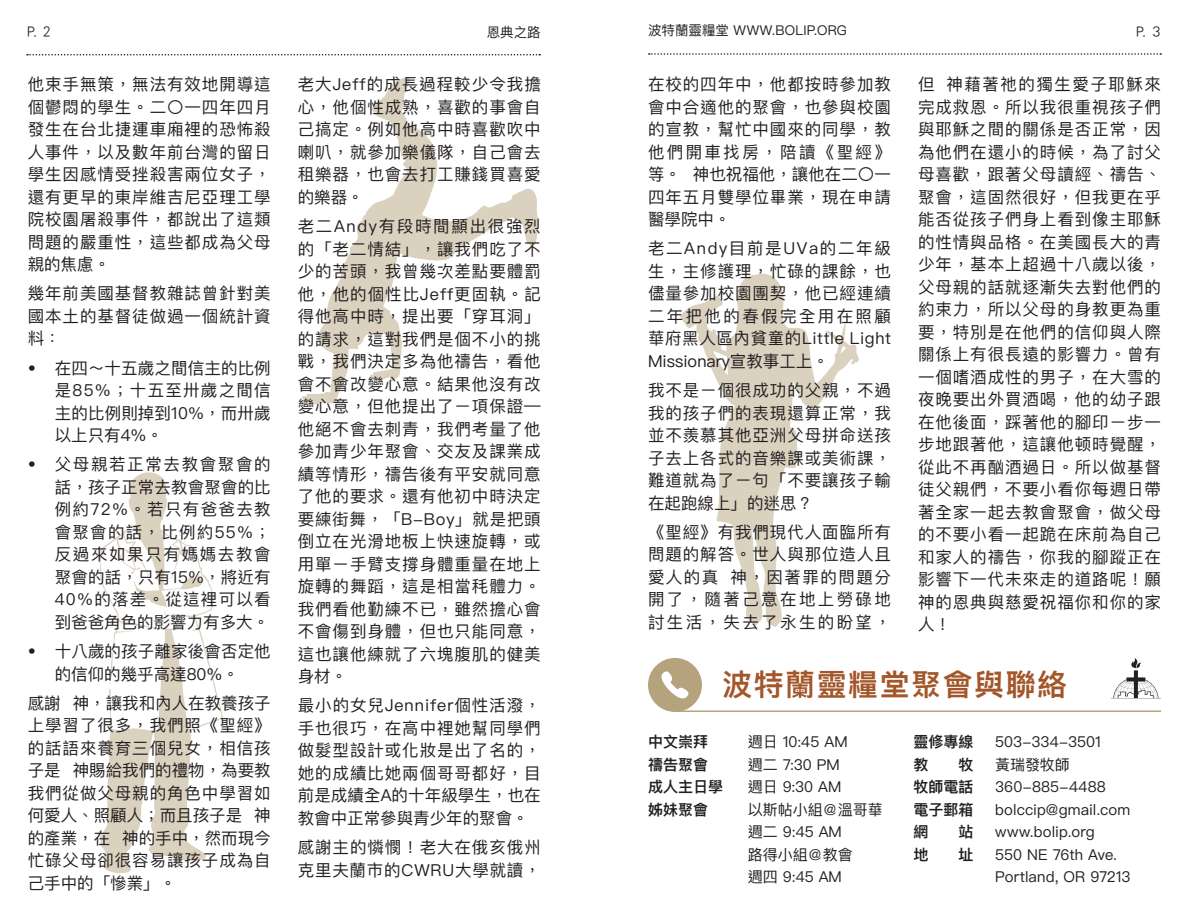
<style>
.page{position:relative;width:1188px;height:918px;background:#fff}
.page>*{position:absolute;margin:0;border:0;box-sizing:border-box;transform-origin:0 0}
.t1{font:600 30px "Ping Fang TC";letter-spacing:.05em;color:#a35629}
.t2{font:16.5px/22.5px "Ping Fang TC";letter-spacing:.055em;color:#231f20;text-align:justify}
.t3{font:16.5px/22.5px "Ping Fang TC";letter-spacing:.01em;color:#231f20;text-align:center}
.t4{font:15px/22.5px "Ping Fang TC";color:#231f20}
.t5{font:600 15px/22.5px "Ping Fang TC";color:#231f20}
.t6{font:13.5px "Ping Fang TC";color:#231f20}
.t7{font:300 13.5px "Han Wang Hei";color:#231f20}
.s1{font-family:"Ping Fang SC"}
</style>
<div class="page">
<svg style="left:99px;top:472px;width:124px;height:401px"></svg>
<svg style="left:680px;top:273px;width:179px;height:255px"></svg>
<svg style="left:733px;top:528px;width:49px;height:99px"></svg>
<svg style="left:841px;top:323px;width:5px;height:17px"></svg>
<svg style="left:323px;top:77px;width:215px;height:304px"></svg>
<svg style="left:302px;top:325px;width:47px;height:80px"></svg>
<svg style="left:370px;top:374px;width:6px;height:5px"></svg>
<svg style="left:27px;top:54px;width:513px;height:2px"></svg>
<svg style="left:649px;top:53px;width:512px;height:2px"></svg>
<hr style="left:675px;top:710px;width:486px;height:2px;background:#b5a37e">
<svg style="left:1113px;top:658px;width:46px;height:40px"></svg>
<div style="left:648px;top:658px;width:54px;height:54px;background:#b5a37e;border-radius:50%"></div>
<svg style="left:661px;top:671px;width:28px;height:28px"></svg>
<p class="t7" style="left:27px;top:25px;width:25px">P. 2</p>
<p class="t6" style="left:487px;top:24px;width:55px">恩典之路</p>
<p class="t6" style="left:648px;top:21px;width:200px">波特蘭靈糧堂 WWW.BOLIP.ORG</p>
<p class="t7" style="left:1136px;top:25px;width:26px">P. 3</p>
<p class="t2" style="left:648px;top:73px;width:245px">在校的四年中，他都按時參加教會中合適他的聚會，也參與校園的宣教，幫忙中國來的同學，教他們開車找房，陪讀《聖經》等。 神也祝福他，讓他在二〇一四年五月雙學位畢業，現在申請醫學院中。</p>
<p class="t2" style="left:648px;top:237px;width:245px">老二Andy目前是UVa的二年級生，主修護理，忙碌的課餘，也儘量參加校園團契，他已經連續二年把他的春假完全用在照顧華府黑人區內貧童的Little Light Missionary宣教事工上。</p>
<p class="t2" style="left:648px;top:379px;width:245px">我不是ㄧ個很成功的父親，不過我的孩子們的表現還算正常，我並不羨慕其他亞洲父母拼命送孩子去上各式的音樂課或美術課，難道就為了ㄧ句「不要讓孩子輸在起跑線上」的迷思？</p>
<p class="t2" style="left:648px;top:521px;width:245px">《聖經》有我們現代人面臨所有問題的解答。世人與那位造人且愛人的真 神，因著罪的問題分開了，隨著己意在地上勞碌地討生活，失去了永生的盼望，</p>
<p class="t2" style="left:28px;top:73px;width:245px">他束手無策，無法有效地開導這個鬱悶的學生。二〇一四年四月發生在台北捷運車廂裡的恐怖殺人事件，以及數年前台灣的留日學生因感情受挫殺害兩位女子，還有更早的東岸維吉尼亞理工學院校園屠殺事件，都說出了這類問題的嚴重性，這些都成為父母親的焦慮。</p>
<p class="t2" style="left:28px;top:282px;width:245px">幾年前美國基督教雜誌曾針對美國本土的基督徒做過一個統計資料：</p>
<p class="t2" style="left:55px;top:357px;width:218px;text-indent:-27px">• 在四～十五歲之間信主的比例是85%；十五至卅歲之間信主的比例則掉到10%，而卅歲以上只有4%。</p>
<p class="t2" style="left:55px;top:453px;width:218px;text-indent:-27px">• 父母親若正常去教會聚會的話，孩子正常去教會聚會的比例約72%。若只有爸爸去教會聚會的話，比例約55%；反過來如果只有媽媽去教會聚會的話，<span class="s1">只有</span>15%，將近有40%的落差。從這裡可以看到爸爸角色的影響力有多大。</p>
<p class="t3" style="left:28px;top:640px;width:245px">• 十八歲的孩子離家後會否定他的信仰的幾乎高達80%。</p>
<p class="t2" style="left:28px;top:692px;width:245px">感謝 神，讓我和內人在教養孩子上學習了很多，我們照《聖經》的話語來養育三個兒女，相信孩子是 神賜給我們的禮物，為要教我們從做父母親的角色中學習如何愛人、照顧人；而且孩子是 神的產業，在 神的手中，然而現今忙碌父母卻很容易讓孩子成為自己手中的「慘業」。</p>
<p class="t2" style="left:918px;top:73px;width:245px">但 神藉著祂的獨生愛子耶穌來完成救恩。所以我很重視孩子們與耶穌之間的關係是否正常，因為他們在還小的時候，為了討父母喜歡，跟著父母讀經、禱告、聚會，這固然很好，但我更在乎能否從孩子們身上看到像主耶穌的性情與品格。在美國長大的青少年，基本上超過十八歲以後，父母親的話就逐漸失去對他們的約束力，所以父母的身教更為重要，特別是在他們的信仰與人際關係上有很長遠的影響力。曾有一個嗜酒成性的男子，在大雪的夜晚要出外買酒喝，他的幼子跟在他後面，踩著他的腳印ㄧ步一步地跟著他，這讓他顿時覺醒，從此不再酗酒過日。所以做基督徒父親們，不要小看你每週日帶著全家一起去教會聚會，做父母的不要小看一起跪在床前為自己和家人的禱告，你我的腳蹤正在影響下一代未來走的道路呢！願神的恩典與慈愛祝福你和你的家人！</p>
<h1 class="t1" style="left:722px;top:666px;width:346px">波特蘭靈糧堂聚會與聯絡</h1>
<p class="t2" style="left:298px;top:73px;width:245px">老大Jeff的成長過程較少令我擔心，他個性成熟，喜歡的事會自己搞定。例如他高中時喜歡吹中喇叭，就參加樂儀隊，自己會去租樂器，也會去打工賺錢買喜愛的樂器。</p>
<p class="t2" style="left:298px;top:215px;width:245px">老二Andy有段時間顯出很強烈的「老二情結」，讓我們吃了不少的苦頭，我曾幾次差點要體罰他，他的個性比Jeff更固執。記得他高中時，提出要「穿耳洞」的請求，這對我們是個不小的挑戰，我們決定多為他禱告，看他會不會改變心意。結果他沒有改變心意，但他提出了ㄧ項保證—他絕不會去刺青，我們考量了他參加青少年聚會、交友及課業成績等情形，禱告後有平安就同意了他的要求。還有他初中時決定要練街舞，「B-Boy」就是把頭倒立在光滑地板上快速旋轉，或用單ㄧ手臂支撐身體重量在地上旋轉的舞蹈，這是相當秏體力。我們看他勤練不已，雖然擔心會不會傷到身體，但也只能同意，這也讓他練就了六塊腹肌的健美身材。</p>
<p class="t2" style="left:298px;top:694px;width:245px">最小的女兒Jennifer個性活潑，手也很巧，在高中裡她幫同學們做髮型設計或化妝是出了名的，她的成績比她兩個哥哥都好，目前是成績全A的十年級學生，也在教會中正常參與青少年的聚會。</p>
<p class="t2" style="left:298px;top:836px;width:245px">感謝主的憐憫！老大在俄亥俄州克里夫蘭市的CWRU大學就讀，</p>
<p class="t5" style="left:648px;top:731px;width:76px">中文崇拜禱告聚會成人主日學姊妹聚會</p>
<p class="t5" style="left:914px;top:731px;width:61px;text-align:justify">靈修專線教　　牧牧師電話電子郵箱網　　站地　　址</p>
<p class="t4" style="left:748px;top:731px;width:136px">週日 10:45 AM<br>週二 7:30 PM<br>週日 9:30 AM<br>以斯帖小組＠溫哥華週二 9:45 AM<br>路得小組＠教會<br>週四 9:45 AM</p>
<p class="t4" style="left:995px;top:731px;width:137px">503-334-3501<br>黃瑞發牧師<br>360-885-4488 bolccip@gmail.com www.bolip.org<br>550 NE 76th Ave.<br>Portland, OR 97213</p>
</div>
